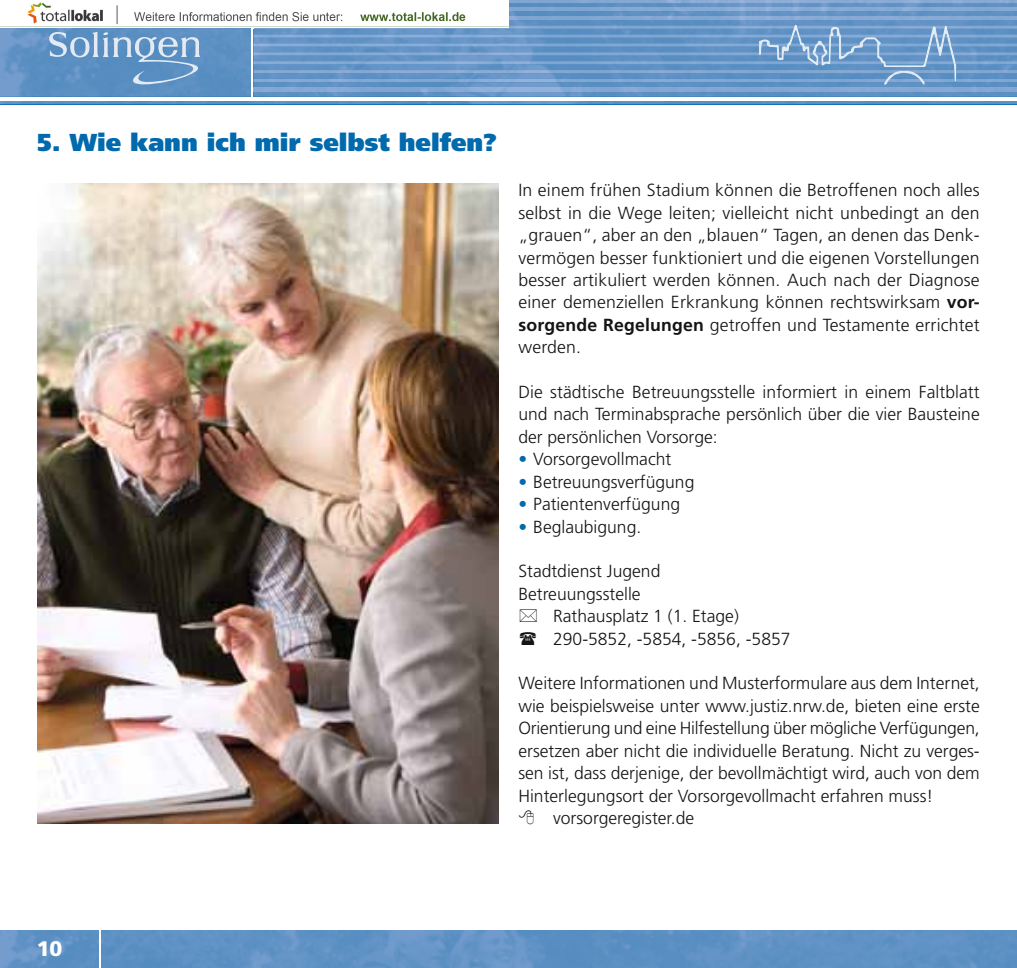
<style>
.page{position:relative;width:1017px;height:968px;background:#fff}
.page>*{position:absolute;margin:0;border:0;box-sizing:border-box;transform-origin:0 0}
.t1{font:900 24.5px "Frutiger";color:#006aad}
.t2{font:900 21px "Frutiger";color:#fff}
.t3{font:300 17.5px/22.4px "Frutiger";color:#131413;text-align:justify}
.s1{font-weight:700}
.s2{color:#006aad}
</style>
<div class="page">
<img style="left:0;top:2px;width:1017px;height:102px">
<hr style="left:0;top:97px;width:1017px;height:3px;background:#fff">
<img style="left:253px;top:88px;width:764px;height:3px">
<img style="left:253px;top:79px;width:764px;height:3px">
<img style="left:253px;top:70px;width:764px;height:3px">
<img style="left:253px;top:61px;width:764px;height:4px">
<img style="left:253px;top:52px;width:764px;height:4px">
<img style="left:253px;top:43px;width:764px;height:4px">
<img style="left:253px;top:34px;width:764px;height:4px">
<hr style="left:508px;top:16px;width:509px;height:4px;background:#86a8d3">
<hr style="left:508px;top:7px;width:509px;height:4px;background:#87a8d4">
<hr style="left:252px;top:0;width:1px;height:98px;background:#fff">
<img style="left:0;top:930px;width:1017px;height:37px">
<hr style="left:99px;top:930px;width:2px;height:37px;background:#fff">
<svg style="left:49px;top:27px;width:151px;height:57px;background:#73a0cb"></svg>
<img style="left:254px;top:25px;width:763px;height:4px">
<svg style="left:759px;top:25px;width:197px;height:60px;background:#76a0cd"></svg>
<img style="left:37px;top:183px;width:462px;height:640px">
<img style="left:0;top:2px;width:508px;height:25px">
<h1 class="t1" style="left:37px;top:133px;width:462px">5. Wie kann ich mir selbst helfen?</h1>
<p class="t3" style="left:518px;top:180px;width:463px">In einem frühen Stadium können die Betroffenen noch alles selbst in die Wege leiten; vielleicht nicht unbedingt an den „grauen“, aber an den „blauen“ Tagen, an denen das Denk&shy;vermögen besser funktioniert und die eigenen Vorstellungen besser artikuliert werden können. Auch nach der Diagnose einer demenziellen Erkrankung können rechtswirksam <span class="s1">vor&shy;sorgende Regelungen</span> getroffen und Testamente errichtet werden.</p>
<p class="t3" style="left:518px;top:382px;width:463px">Die städtische Betreuungsstelle informiert in einem Faltblatt und nach Terminabsprache persönlich über die vier Bausteine der persönlichen Vorsorge:</p>
<p class="t3" style="left:518px;top:449px;width:154px"><span class="s2">•</span> Vorsorgevollmacht</p>
<p class="t3" style="left:518px;top:471px;width:177px"><span class="s2">•</span> Betreuungsverfügung</p>
<p class="t3" style="left:518px;top:494px;width:163px"><span class="s2">•</span> Patientenverfügung</p>
<p class="t3" style="left:518px;top:516px;width:124px"><span class="s2">•</span> Beglaubigung.</p>
<p class="t3" style="left:518px;top:561px;width:143px">Stadtdienst Jugend<br>Betreuungsstelle</p>
<p class="t3" style="left:553px;top:606px;width:239px">Rathausplatz 1 (1. Etage)<br>290-5852, -5854, -5856, -5857</p>
<p class="t3" style="left:518px;top:673px;width:463px">Weitere Informationen und Musterformulare aus dem Internet,</p>
<p class="t3" style="left:518px;top:695px;width:463px">wie beispielsweise unter www.justiz.nrw.de, bieten eine erste</p>
<p class="t3" style="left:518px;top:718px;width:463px">Orientierung und eine Hilfestellung über mögliche Verfügungen,</p>
<p class="t3" style="left:518px;top:740px;width:463px">ersetzen aber nicht die individuelle Beratung. Nicht zu verges-</p>
<p class="t3" style="left:518px;top:763px;width:463px">sen ist, dass derjenige, der bevollmächtigt wird, auch von dem</p>
<p class="t3" style="left:518px;top:785px;width:416px">Hinterlegungsort der Vorsorgevollmacht erfahren muss!</p>
<p class="t3" style="left:553px;top:807px;width:142px">vorsorgeregister.de</p>
<p class="t2" style="left:37px;top:940px;width:27px">10</p>
</div>
